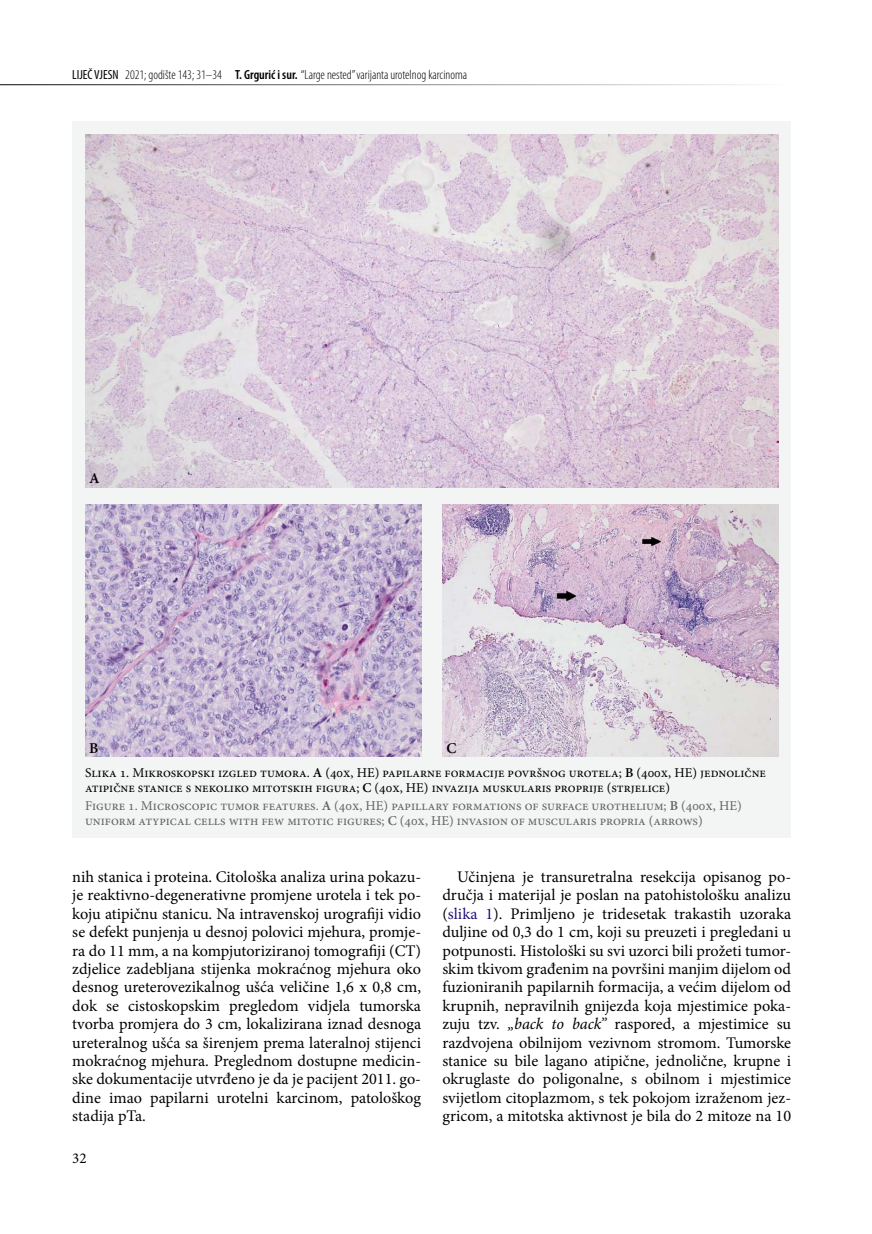
<style>
.page{position:relative;width:872px;height:1234px;background:#fff}
.page>*{position:absolute;margin:0;border:0;box-sizing:border-box;transform-origin:0 0}
.t1{font:16.2px/18.5px "Minion Pro";color:#000;text-align:justify}
.t2{font:600 15px "Minion Pro";color:#000}
.t3{font:15px "Minion Pro";color:#000}
.t4{font:13.5px/15px "Minion Pro";color:#000}
.t5{font:13.5px/15px "Minion Pro";color:#646365}
.t6{font:300 condensed 13.2px "Myriad Pro";color:#000}
.s1{font-weight:400}
.s2{font-weight:600}
.s3{color:#231177}
.s4{font-style:italic}
</style>
<div class="page">
<hr style="left:0;top:84px;width:791px;height:1px;background:#000">
<div style="left:72px;top:121px;width:719px;height:716px;background:#f3f4f4"></div>
<img style="left:85px;top:134px;width:693px;height:353px">
<img style="left:85px;top:504px;width:336px;height:252px">
<img style="left:442px;top:504px;width:336px;height:252px">
<p class="t6" style="left:72px;top:67px;width:396px"><span class="s1">LIJEČ VJESN</span> 2021; godište 143; 31–34 <span class="s2">T. Grgurić i sur.</span> “Large nested” varijanta urotelnog karcinoma</p>
<p class="t2" style="left:89px;top:467px;width:12px">A</p>
<p class="t2" style="left:89px;top:737px;width:11px">B</p>
<p class="t2" style="left:446px;top:737px;width:12px">C</p>
<p class="t4" style="left:85px;top:765px;width:682px">Slika 1. Mikroskopski izgled tumora. <span class="s2">A</span> (40x, HE) papilarne formacije površnog urotela; <span class="s2">B</span> (400x, HE) jednolične atipične stanice s nekoliko mitotskih figura; <span class="s2">C</span> (40x, HE) invazija muskularis proprije (strjelice)</p>
<p class="t5" style="left:85px;top:797px;width:658px">Figure 1. Microscopic tumor features. <span class="s2">A</span> (40x, HE) papillary formations of surface urothelium; <span class="s2">B</span> (400x, HE) uniform atypical cells with few mitotic figures; <span class="s2">C</span> (40x, HE) invasion of muscularis propria (arrows)</p>
<p class="t1" style="left:72px;top:867px;width:350px">nih stanica i proteina. Citološka analiza urina pokazu&shy;je reaktivno-degenerativne promjene urotela i tek po&shy;koju atipičnu stanicu. Na intravenskoj urografiji vidio se defekt punjenja u desnoj polovici mjehura, promje&shy;ra do 11 mm, a na kompjutoriziranoj tomografiji (CT) zdjelice zadebljana stijenka mokraćnog mjehura oko desnog ureterovezikalnog ušća veličine 1,6 x 0,8 cm, dok se cistoskopskim pregledom vidjela tumorska tvorba promjera do 3 cm, lokalizirana iznad desnoga ureteralnog ušća sa širenjem prema lateralnoj stijenci mokraćnog mjehura. Preglednom dostupne medicin&shy;ske dokumentacije utvrđeno je da je pacijent 2011. go&shy;dine imao papilarni urotelni karcinom, patološkog stadija pTa.</p>
<p class="t1" style="left:442px;top:867px;width:350px;text-indent:15px">Učinjena je transuretralna resekcija opisanog po&shy;dručja i materijal je poslan na patohistološku analizu (<span class="s3">slika 1</span>). Primljeno je tridesetak trakastih uzoraka duljine od 0,3 do 1 cm, koji su preuzeti i pregledani u potpunosti. Histološki su svi uzorci bili prožeti tumor&shy;skim tkivom građenim na površini manjim dijelom od fuzioniranih papilarnih formacija, a većim dijelom od krupnih, nepravilnih gnijezda koja mjestimice poka&shy;zuju tzv. <span class="s4">„back to back”</span> raspored, a mjestimice su razdvojena obilnijom vezivnom stromom. Tumorske stanice su bile lagano atipične, jednolične, krupne i okruglaste do poligonalne, s obilnom i mjestimice svijetlom citoplazmom, s tek pokojom izraženom jez&shy;gricom, a mitotska aktivnost je bila do 2 mitoze na 10</p>
<p class="t3" style="left:72px;top:1147px;width:16px">32</p>
</div>
